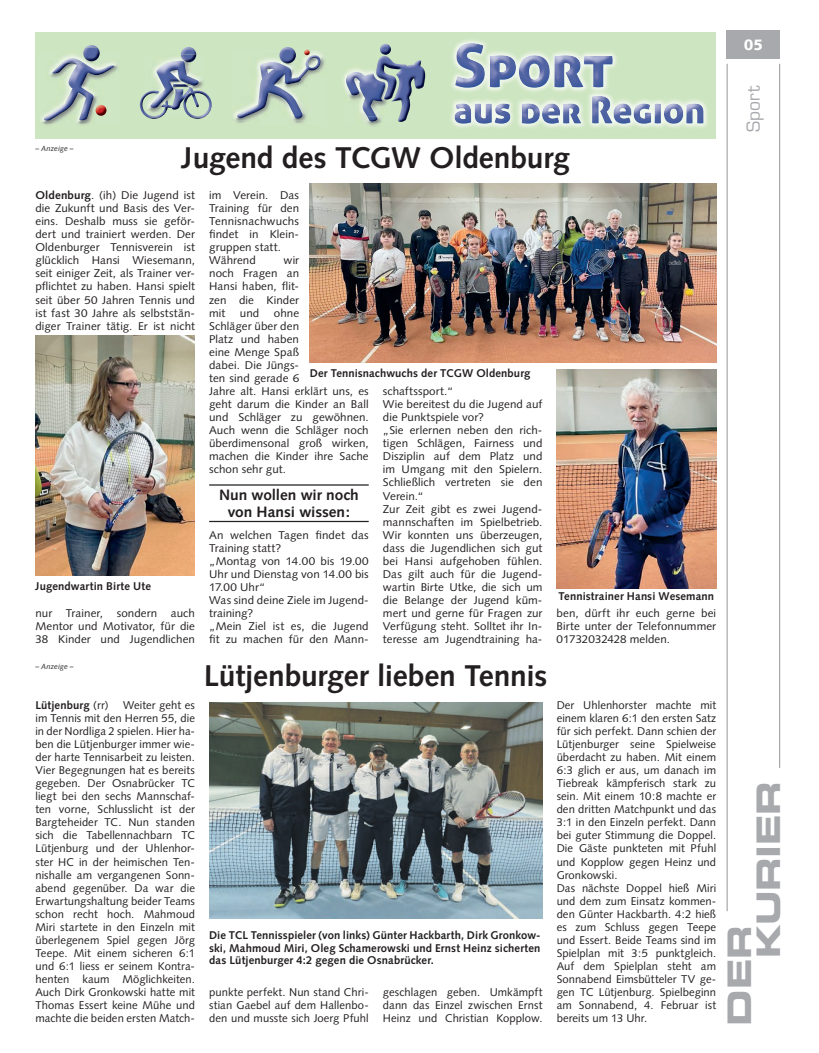
<style>
.page{position:relative;width:819px;height:1053px;background:#fff}
.page>*{position:absolute;margin:0;border:0;box-sizing:border-box;transform-origin:0 0}
.t1{font:32.5px/28.9px "Eurostile LT Std Bold Ex 2";letter-spacing:-.01em;color:#a8a9ad}
.t2{font:700 30px "Syntax LT Std";letter-spacing:-.005em;color:#231f20}
.t3{font:17.5px "Eurostile LT Std";color:#a8a9ad}
.t4{font:700 15px/17.5px "Syntax";letter-spacing:-.005em;color:#231f20;text-align:center}
.t5{font:900 15px "Syntax LT Std";color:#fff}
.t6{font:11.25px/13px "Syntax";letter-spacing:.005em;color:#231f20;text-align:justify}
.t7{font:700 11.25px/12.5px "Syntax LT Std";letter-spacing:.01em;color:#231f20;text-align:justify}
.t8{font:700 11.25px "Syntax";letter-spacing:.01em;color:#231f20}
.t9{font:italic 7.5px "Syntax LT Std";letter-spacing:.015em;color:#231f20}
.s1{font-weight:700}
.s2{font-weight:400}
</style>
<div class="page">
<hr style="left:726px;top:64px;width:1px;height:847px;background:#939598">
<hr style="left:779px;top:64px;width:1px;height:703px;background:#939598">
<div style="left:726px;top:30px;width:54px;height:29px;background:#a8a9ad"></div>
<div style="left:35px;top:32px;width:681px;height:107px;background:#cde5c1"></div>
<img style="left:451px;top:40px;width:257px;height:88px">
<img style="left:455px;top:43px;width:157px;height:45px">
<img style="left:454px;top:96px;width:249px;height:28px">
<svg style="left:86px;top:45px;width:11px;height:2px"></svg>
<img style="left:83px;top:47px;width:17px;height:5px">
<img style="left:40px;top:52px;width:78px;height:73px">
<img style="left:44px;top:62px;width:70px;height:59px">
<svg style="left:91px;top:68px;width:5px;height:3px"></svg>
<svg style="left:52px;top:58px;width:32px;height:15px"></svg>
<svg style="left:96px;top:105px;width:10px;height:11px"></svg>
<svg style="left:184px;top:47px;width:10px;height:2px"></svg>
<img style="left:181px;top:49px;width:15px;height:5px">
<img style="left:163px;top:54px;width:41px;height:33px">
<img style="left:153px;top:61px;width:46px;height:26px">
<img style="left:148px;top:117px;width:55px;height:2px">
<img style="left:140px;top:87px;width:72px;height:30px">
<img style="left:173px;top:84px;width:16px;height:3px">
<img style="left:236px;top:120px;width:69px;height:4px">
<img style="left:233px;top:49px;width:92px;height:71px">
<img style="left:237px;top:55px;width:83px;height:64px">
<svg style="left:282px;top:47px;width:11px;height:2px"></svg>
<img style="left:279px;top:49px;width:17px;height:14px">
<svg style="left:304px;top:50px;width:15px;height:18px"></svg>
<svg style="left:380px;top:44px;width:11px;height:11px"></svg>
<img style="left:343px;top:74px;width:2px;height:14px">
<img style="left:345px;top:68px;width:36px;height:58px">
<img style="left:348px;top:72px;width:15px;height:3px">
<svg style="left:367px;top:117px;width:9px;height:5px"></svg>
<img style="left:346px;top:75px;width:30px;height:42px">
<svg style="left:363px;top:74px;width:13px;height:5px"></svg>
<svg style="left:371px;top:107px;width:3px;height:4px"></svg>
<img style="left:376px;top:56px;width:49px;height:66px">
<hr style="left:209px;top:484px;width:160px;height:1px;background:#231f20">
<hr style="left:209px;top:521px;width:160px;height:1px;background:#231f20">
<img style="left:35px;top:335px;width:160px;height:240px">
<img style="left:556px;top:369px;width:160px;height:219px">
<img style="left:310px;top:183px;width:406px;height:180px">
<img style="left:209px;top:702px;width:333px;height:216px">
<p class="t5" style="left:743px;top:36px;width:21px">05</p>
<p class="t2" style="left:182px;top:140px;width:389px">Jugend des TCGW Oldenburg</p>
<p class="t9" style="left:35px;top:144px;width:40px">– Anzeige –</p>
<p class="t6" style="left:35px;top:188px;width:161px"><span class="s1">Oldenburg</span>. (ih) Die Jugend ist die Zukunft und Basis des Ver&shy;eins. Deshalb muss sie geför&shy;dert und trainiert werden. Der Oldenburger Tennisverein ist glücklich Hansi Wiesemann, seit einiger Zeit, als Trainer ver&shy;pflichtet zu haben. Hansi spielt seit über 50 Jahren Tennis und ist fast 30 Jahre als selbststän&shy;diger Trainer tätig. Er ist nicht</p>
<p class="t6" style="left:209px;top:188px;width:91px;text-align:left">im Verein. Das<br>Training für den<br>Tennisnachwuchs findet in Klein&shy;gruppen statt.<br>Während</p>
<p class="t6" style="left:209px;top:254px;width:91px;text-indent:74px">wir noch Fragen an Hansi haben, flit&shy;zen die Kinder mit</p>
<p class="t6" style="left:209px;top:306px;width:161px;text-align:left;text-indent:65px">ohne<br>Schläger über den<br>Platz und haben<br>eine Menge Spaß<br>dabei. Die Jüngs-<br>ten sind gerade 6<br>Jahre alt. Hansi erklärt uns, es geht darum die Kinder an Ball und Schläger zu gewöhnen.<br>Auch wenn die Schläger noch überdimensonal groß wirken, machen die Kinder ihre Sache schon sehr gut.</p>
<p class="t4" style="left:219px;top:486px;width:141px">Nun wollen wir noch von Hansi wissen:</p>
<p class="t6" style="left:209px;top:528px;width:161px;text-align:left">An welchen Tagen findet das<br>Training statt?<br>„Montag von 14.00 bis 19.00<br>Uhr und Dienstag von 14.00 bis<br>17.00 Uhr“<br>Was sind deine Ziele im Jugend&shy;training?<br>„Mein Ziel ist es, die Jugend fit zu machen für den Mann-</p>
<p class="t6" style="left:240px;top:306px;width:21px">und</p>
<p class="t7" style="left:310px;top:367px;width:222px">Der Tennisnachwuchs der TCGW Oldenburg</p>
<p class="t6" style="left:383px;top:384px;width:161px;text-align:left">schaftssport.“<br>Wie bereitest du die Jugend auf die Punktspiele vor?<br>„Sie erlernen neben den rich&shy;tigen Schlägen, Fairness und<br>Disziplin auf dem Platz und im Umgang mit den Spielern.<br>Schließlich vertreten sie den<br>Verein.“<br>Zur Zeit gibt es zwei Jugend&shy;mannschaften im Spielbetrieb.<br>Wir konnten uns überzeugen, dass die Jugendlichen sich gut bei Hansi aufgehoben fühlen.<br>Das gilt auch für die Jugend&shy;wartin Birte Utke, die sich um die Belange der Jugend küm&shy;mert und gerne für Fragen zur<br>Verfügung steht. Solltet ihr In&shy;teresse am Jugendtraining ha-</p>
<p class="t7" style="left:35px;top:579px;width:117px">Jugendwartin Birte Ute</p>
<p class="t7" style="left:558px;top:590px;width:157px">Tennistrainer Hansi Wesemann</p>
<p class="t6" style="left:556px;top:606px;width:161px">ben, dürft ihr euch gerne bei Birte unter der Telefonnummer 01732032428 melden.</p>
<p class="t6" style="left:35px;top:606px;width:161px">nur Trainer, sondern auch Mentor und Motivator, für die 38 Kinder und Jugendlichen</p>
<p class="t9" style="left:35px;top:661px;width:40px">– Anzeige –</p>
<p class="t2" style="left:204px;top:658px;width:345px">Lütjenburger lieben Tennis</p>
<p class="t6" style="left:35px;top:698px;width:161px;text-indent:88px">Weiter geht es im Tennis mit den Herren 55, die in der Nordliga 2 spielen. Hier ha&shy;ben die Lütjenburger immer wie&shy;der harte Tennisarbeit zu leisten.<br>Vier Begegnungen hat es bereits gegeben. Der Osnabrücker TC liegt bei den sechs Mannschaf&shy;ten vorne, Schlusslicht ist der Bargteheider TC. Nun standen sich die Tabellennachbarn TC Lütjenburg und der Uhlenhor&shy;ster HC in der heimischen Ten&shy;nishalle am vergangenen Sonn&shy;abend gegenüber. Da war die Erwartungshaltung beider Teams schon recht hoch. Mahmoud Miri startete in den Einzeln mit überlegenem Spiel gegen Jörg Teepe. Mit einem sicheren 6:1 und 6:1 liess er seinem Kontra&shy;henten kaum Möglichkeiten.<br>Auch Dirk Gronkowski hatte mit Thomas Essert keine Mühe und machte die beiden ersten Match-</p>
<p class="t8" style="left:35px;top:698px;width:75px">Lütjenburg <span class="s2">(rr)</span></p>
<p class="t7" style="left:209px;top:928px;width:333px">Die TCL Tennisspieler (von links) Günter Hackbarth, Dirk Gronkow&shy;ski, Mahmoud Miri, Oleg Schamerowski und Ernst Heinz sicherten das Lütjenburger 4:2 gegen die Osnabrücker.</p>
<p class="t6" style="left:209px;top:985px;width:161px">punkte perfekt. Nun stand Chri&shy;stian Gaebel auf dem Hallenbo&shy;den und musste sich Joerg Pfuhl</p>
<p class="t6" style="left:383px;top:985px;width:161px">geschlagen geben. Umkämpft dann das Einzel zwischen Ernst Heinz und Christian Kopplow.</p>
<p class="t6" style="left:556px;top:698px;width:161px;text-align:left">Der Uhlenhorster machte mit einem klaren 6:1 den ersten Satz für sich perfekt. Dann schien der<br>Lütjenburger seine Spielweise überdacht zu haben. Mit einem<br>6:3 glich er aus, um danach im<br>Tiebreak kämpferisch stark zu sein. Mit einem 10:8 machte er den dritten Matchpunkt und das<br>3:1 in den Einzeln perfekt. Dann bei guter Stimmung die Doppel.<br>Die Gäste punkteten mit Pfuhl und Kopplow gegen Heinz und<br>Gronkowski.<br>Das nächste Doppel hieß Miri und dem zum Einsatz kommen&shy;den Günter Hackbarth. 4:2 hieß es zum Schluss gegen Teepe und Essert. Beide Teams sind im<br>Spielplan mit 3:5 punktgleich.<br>Auf dem Spielplan steht am<br>Sonnabend Eimsbütteler TV ge&shy;gen TC Lütjenburg. Spielbeginn am Sonnabend, 4. Februar ist bereits um 13 Uhr.</p>
<p class="t3" style="left:743px;top:132px;width:47px;rotate:-90deg">Sport</p>
<p class="t1" style="left:724px;top:958px;width:179px;text-indent:-67px;rotate:-90deg">Der<br>Kurier</p>
</div>
